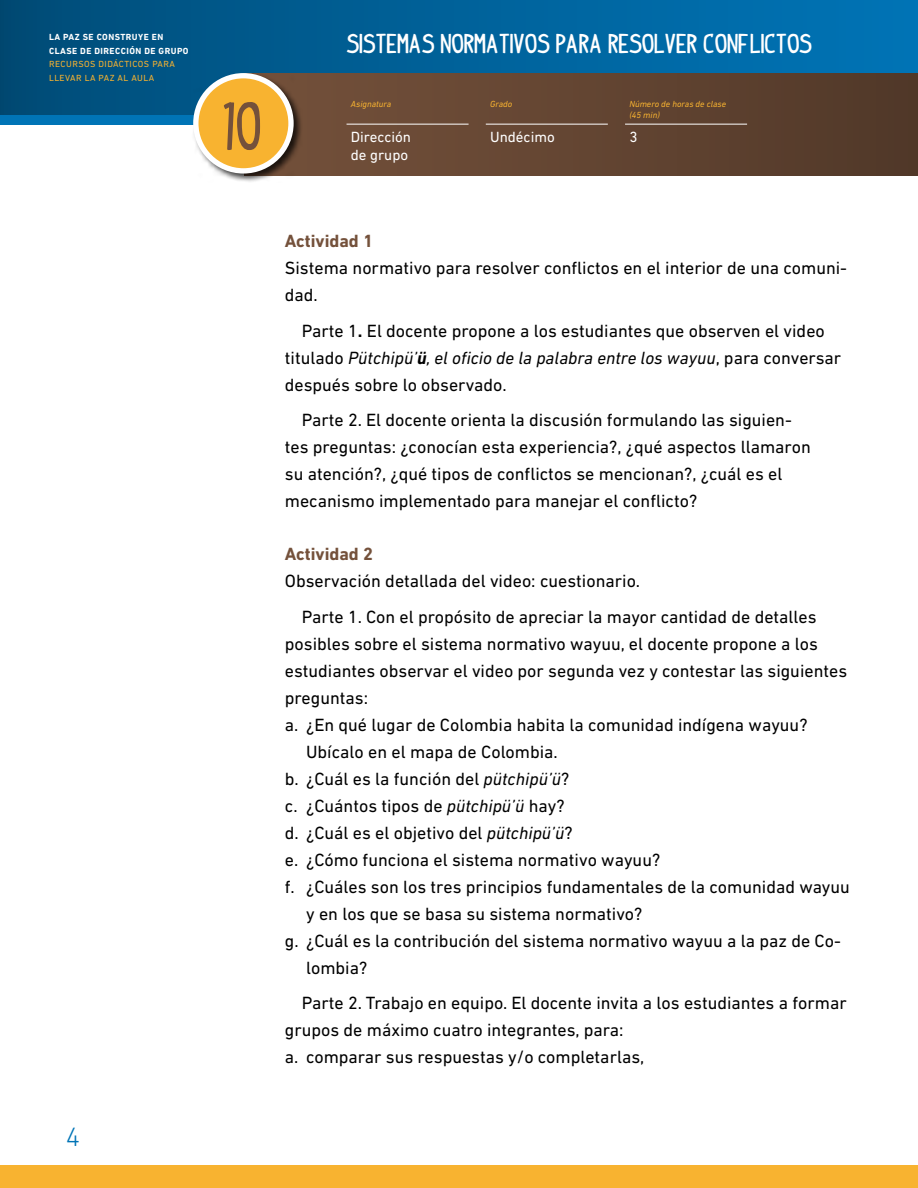
<style>
.page{position:relative;width:918px;height:1188px;background:#fff}
.page>*{position:absolute;margin:0;border:0;box-sizing:border-box;transform-origin:0 0}
.t1{font:700 51.9px "indypimp";color:#74513b}
.t2{font:300 27px "DIN Next LT Pro";color:#0074b6}
.t3{font:700 21px "indypimp";color:#fff}
.P2{font:18px/27px "DIN Next LT Pro";color:#000}
.P1{font:18px/27px "DIN Next LT Pro";color:#000}
.t3-2{font:700 18px "DIN Next LT Pro";color:#74513b}
.t4{font:15px/18px "DIN Next LT Pro";color:#fff}
.t5{font:italic 9px/10.8px "DIN Next LT Pro";color:#f8b330}
.t6{font:700 9px/13.5px "DIN Next LT Pro";letter-spacing:.05em;color:#fff}
.t7{font:9px/13.5px "DIN Next LT Pro";letter-spacing:.05em;color:#f8b330}
.s1{font-weight:700}
.s2{font-style:italic}
.s3{font-weight:700;font-style:italic}
</style>
<div class="page">
<div style="left:0;top:0;width:918px;height:115px;background:linear-gradient(to right,#004d79,#0075b8)"></div>
<div style="left:0;top:1165px;width:918px;height:23px;background:#f8b330"></div>
<div style="left:243px;top:73px;width:675px;height:102px;background:linear-gradient(to right,#76533d,#513929)"></div>
<hr style="left:347px;top:124px;width:122px;height:1px;background:#fff">
<hr style="left:486px;top:124px;width:122px;height:1px;background:#fff">
<hr style="left:625px;top:124px;width:122px;height:1px;background:#fff">
<div style="left:192px;top:71px;width:111px;height:112px;background:#000;opacity:.75"></div>
<div style="left:196px;top:76px;width:95px;height:95px;background:#f8b330;border-radius:50%"></div>
<div style="left:193px;top:73px;width:101px;height:101px;border:5px solid #fff;border-radius:50%"></div>
<p class="t6" style="left:49px;top:31px;width:141px">LA PAZ SE CONSTRUYE EN<br>CLASE DE DIRECCIÓN DE GRUPO</p>
<p class="t7" style="left:49px;top:58px;width:127px">RECURSOS DIDÁCTICOS PARA<br>LLEVAR LA PAZ AL AULA</p>
<h2 class="t2" style="left:66px;top:1121px;width:16px">4</h2>
<h1 class="t1" style="left:224px;top:102px;width:41px">10</h1>
<p class="t3" style="left:347px;top:33px;width:467px">SISTEMAS NORMATIVOS PARA RESOLVER CONFLICTOS</p>
<p class="t5" style="left:351px;top:99px;width:42px">Asignatura</p>
<p class="t4" style="left:351px;top:127px;width:62px">Dirección de grupo</p>
<p class="t5" style="left:490px;top:99px;width:24px">Grado</p>
<p class="t4" style="left:490px;top:127px;width:66px">Undécimo</p>
<p class="t5" style="left:629px;top:99px;width:98px">Número de horas de clase (45 min)</p>
<p class="t4" style="left:629px;top:127px;width:10px">3</p>
<p class="t3-2" style="left:285px;top:231px;width:90px">Actividad 1</p>
<p class="P1" style="left:285px;top:255px;width:564px">Sistema normativo para resolver conflictos en el interior de una comuni&shy;dad.</p>
<p class="P2" style="left:285px;top:317px;width:558px;text-indent:17px">Parte 1<span class="s1">.</span> El docente propone a los estudiantes que observen el video titulado <span class="s2">Pütchipü’</span><span class="s3">ü</span><span class="s2">, el oficio de la palabra entre los wayuu</span>, para conversar después sobre lo observado.</p>
<p class="P2" style="left:285px;top:407px;width:528px;text-indent:17px">Parte 2. El docente orienta la discusión formulando las siguien&shy;tes preguntas: ¿conocían esta experiencia?, ¿qué aspectos llamaron su atención?, ¿qué tipos de conflictos se mencionan?, ¿cuál es el mecanismo implementado para manejar el conflicto?</p>
<p class="t3-2" style="left:285px;top:544px;width:90px">Actividad 2</p>
<p class="P1" style="left:285px;top:567px;width:357px">Observación detallada del video: cuestionario.</p>
<p class="P2" style="left:285px;top:603px;width:564px;text-indent:17px">Parte 1. Con el propósito de apreciar la mayor cantidad de detalles posibles sobre el sistema normativo wayuu, el docente propone a los estudiantes observar el video por segunda vez y contestar las siguientes preguntas:</p>
<p class="P2" style="left:306px;top:711px;width:503px;text-indent:-21px">a. ¿En qué lugar de Colombia habita la comunidad indígena wayuu?<br>Ubícalo en el mapa de Colombia.</p>
<p class="P2" style="left:285px;top:765px;width:286px">b. ¿Cuál es la función del <span class="s2">pütchipü’ü</span>?</p>
<p class="P2" style="left:285px;top:792px;width:281px">c. ¿Cuántos tipos de <span class="s2">pütchipü’ü</span> hay?</p>
<p class="P2" style="left:285px;top:819px;width:289px">d. ¿Cuál es el objetivo del <span class="s2">pütchipü’ü</span>?</p>
<p class="P2" style="left:285px;top:846px;width:377px">e. ¿Cómo funciona el sistema normativo wayuu?</p>
<p class="P2" style="left:306px;top:873px;width:545px;text-indent:-21px">f. ¿Cuáles son los tres principios fundamentales de la comunidad wayuu y en los que se basa su sistema normativo?</p>
<p class="P2" style="left:306px;top:927px;width:536px;text-indent:-21px">g. ¿Cuál es la contribución del sistema normativo wayuu a la paz de Co&shy;lombia?</p>
<p class="P2" style="left:285px;top:989px;width:563px;text-indent:17px">Parte 2. Trabajo en equipo. El docente invita a los estudiantes a formar grupos de máximo cuatro integrantes, para:</p>
<p class="P2" style="left:285px;top:1043px;width:361px">a. comparar sus respuestas y/o completarlas,</p>
</div>
